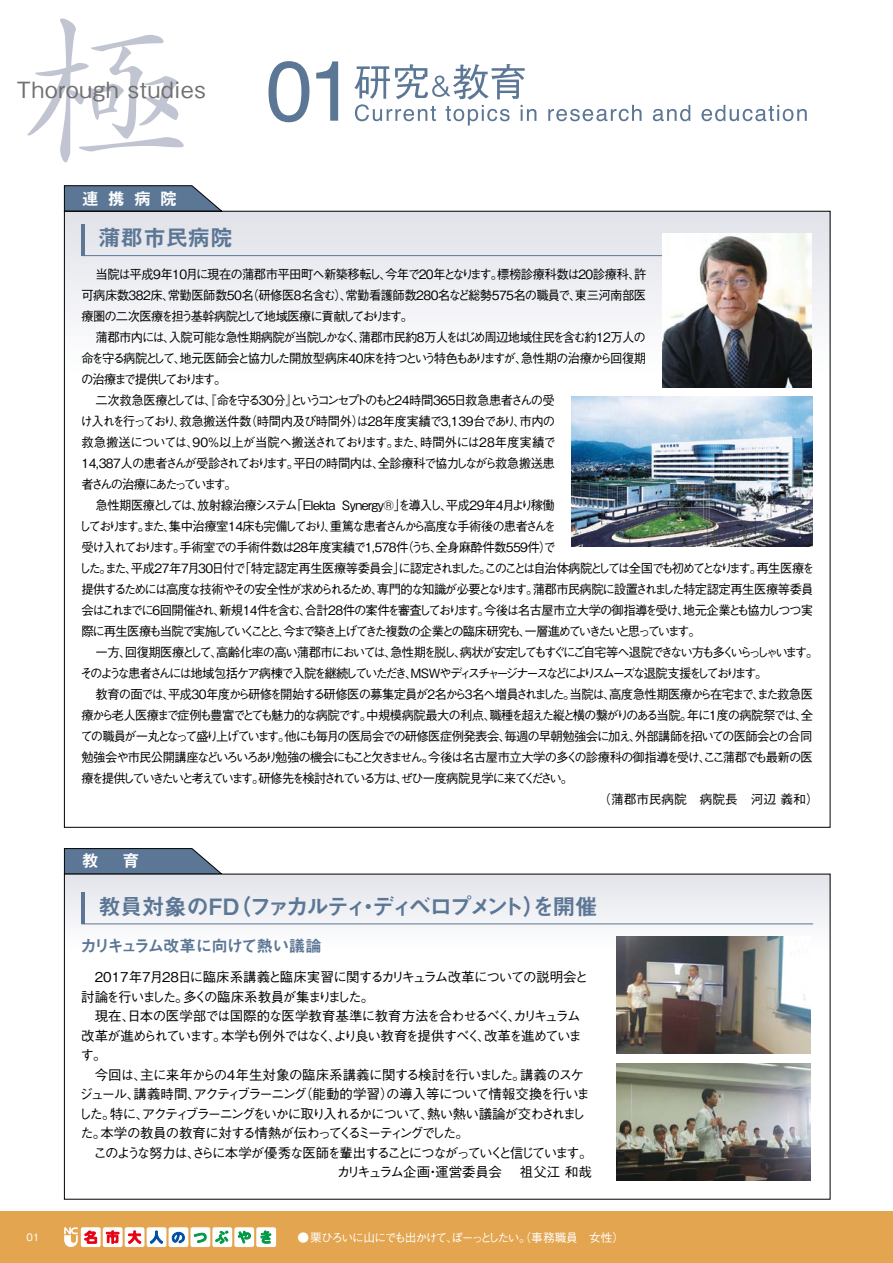
<style>
.page{position:relative;width:893px;height:1263px;background:#fff}
.page>*{position:absolute;margin:0;border:0;box-sizing:border-box;transform-origin:0 0}
.t1{font:22.5px "Midashi Go Pr 6 MB31";letter-spacing:-.095em;color:#5c7795}
.t2{font:22.5px "Midashi Go Pr 6 MB31";letter-spacing:-.055em;color:#5c7795}
.t3{font:500 22.35px "Gothic BBB Pro";letter-spacing:.04em;color:#727171}
.t4{font:16.95px "Midashi Go Pro MB31";color:#fff}
.t5{font:16.5px "Midashi Go Pr 6 MB31";letter-spacing:-.065em;color:#5c7795}
.t6{font:500 13.5px "Gothic BBB Pro";letter-spacing:-.12em;color:#000}
.t7{font:500 13.5px "Gothic BBB Pro";letter-spacing:-.085em;color:#000}
.t8{font:500 13.5px "Gothic BBB Pro";letter-spacing:-.135em;color:#000}
.t9{font:500 13.5px "Gothic BBB Pro";letter-spacing:-.13em;color:#000}
.t10{font:500 13.5px "Gothic BBB Pro";letter-spacing:-.05em;color:#000}
.t11{font:500 13.5px "Gothic BBB Pro";letter-spacing:-.065em;color:#000}
.t12{font:500 13.5px "Gothic BBB Pro";letter-spacing:-.04em;color:#000}
.t13{font:500 13.5px "Gothic BBB Pro";letter-spacing:-.105em;color:#000}
.t14{font:500 13.5px "Gothic BBB Pro";letter-spacing:-.03em;color:#000}
.t15{font:500 12.75px/21px "Gothic BBB Pr 6";letter-spacing:-.115em;color:#000;text-align:justify}
.t16{font:500 12.75px "Gothic BBB Pr 6";letter-spacing:-.09em;color:#000}
.t17{font:500 12.75px "Gothic BBB Pr 6";letter-spacing:-.135em;color:#000}
.t18{font:500 12.75px "Gothic BBB Pr 6";letter-spacing:-.19em;color:#000}
.t19{font:500 12.75px "Gothic BBB Pr 6";letter-spacing:-.145em;color:#000}
.t20{font:500 12.75px "Gothic BBB Pr 6";letter-spacing:-.075em;color:#000}
.t21{font:500 12.75px "Gothic BBB Pr 6";letter-spacing:-.17em;color:#000}
.t22{font:500 12.75px "Gothic BBB Pr 6";letter-spacing:-.065em;color:#000}
.t23{font:500 12.75px "Gothic BBB Pr 6";letter-spacing:-.045em;color:#000}
.t24{font:500 12.75px "Gothic BBB Pr 6";letter-spacing:-.05em;color:#000}
.t25{font:500 12.75px "Gothic BBB Pr 6";letter-spacing:-.175em;color:#000}
.t26{font:500 12.75px "Gothic BBB Pr 6";letter-spacing:-.035em;color:#000}
.t27{font:500 12.75px "Gothic BBB Pr 6";letter-spacing:-.04em;color:#000}
.t28{font:500 12.75px "Gothic BBB Pr 6";color:#000}
.t29{font:500 12.75px "Gothic BBB Pr 6";letter-spacing:-.205em;color:#000}
.t30{font:500 11.7px "Gothic BBB Pro";letter-spacing:-.11em;color:#fff}
.t31{font:500 10.2px "Gothic BBB Pro";color:#fff}
</style>
<div class="page">
<div style="left:65px;top:211px;width:765px;height:246px;background:linear-gradient(to bottom,#e4e6ec,#fff)"></div>
<svg style="left:27px;top:18px;width:157px;height:144px"></svg>
<div style="left:0;top:1212px;width:893px;height:51px;background:#e3a54f"></div>
<svg style="left:354px;top:64px;width:182px;height:62px"></svg>
<svg style="left:548px;top:105px;width:94px;height:16px"></svg>
<svg style="left:653px;top:105px;width:37px;height:16px"></svg>
<svg style="left:701px;top:105px;width:106px;height:16px"></svg>
<svg style="left:268px;top:61px;width:41px;height:61px"></svg>
<svg style="left:316px;top:61px;width:22px;height:60px"></svg>
<svg style="left:64px;top:1227px;width:14px;height:20px"></svg>
<div style="left:81px;top:1227px;width:20px;height:20px;background:#fff;border-radius:2px"></div>
<div style="left:103px;top:1227px;width:20px;height:20px;background:#fff;border-radius:2px"></div>
<div style="left:125px;top:1227px;width:19px;height:20px;background:#fff;border-radius:2px"></div>
<div style="left:147px;top:1227px;width:19px;height:20px;background:#fff;border-radius:2px"></div>
<div style="left:169px;top:1227px;width:19px;height:20px;background:#fff;border-radius:2px"></div>
<div style="left:190px;top:1227px;width:20px;height:20px;background:#fff;border-radius:2px"></div>
<div style="left:212px;top:1227px;width:20px;height:20px;background:#fff;border-radius:2px"></div>
<div style="left:234px;top:1227px;width:20px;height:20px;background:#fff;border-radius:2px"></div>
<div style="left:256px;top:1227px;width:20px;height:20px;background:#fff;border-radius:2px"></div>
<svg style="left:84px;top:1230px;width:13px;height:14px"></svg>
<svg style="left:106px;top:1230px;width:14px;height:14px"></svg>
<svg style="left:128px;top:1230px;width:13px;height:14px"></svg>
<svg style="left:150px;top:1230px;width:13px;height:14px"></svg>
<svg style="left:172px;top:1232px;width:13px;height:11px"></svg>
<svg style="left:194px;top:1233px;width:13px;height:10px"></svg>
<svg style="left:215px;top:1230px;width:14px;height:14px"></svg>
<svg style="left:238px;top:1230px;width:13px;height:14px"></svg>
<svg style="left:260px;top:1230px;width:11px;height:14px"></svg>
<svg style="left:64px;top:185px;width:158px;height:26px;background:#667c95"></svg>
<svg style="left:64px;top:848px;width:158px;height:26px;background:#647b94"></svg>
<div style="left:65px;top:874px;width:765px;height:116px;background:linear-gradient(to bottom,#e6e7ed,#fff)"></div>
<hr style="left:81px;top:892px;width:4px;height:32px;background:#5c7795">
<hr style="left:81px;top:924px;width:732px;height:1px;background:#5c7795">
<hr style="left:81px;top:224px;width:4px;height:32px;background:#5c7795">
<hr style="left:81px;top:255px;width:729px;height:1px;background:#5c7795">
<img style="left:662px;top:234px;width:150px;height:154px">
<img style="left:571px;top:397px;width:241px;height:149px">
<img style="left:617px;top:936px;width:193px;height:118px">
<img style="left:617px;top:1063px;width:193px;height:117px">
<h2 class="t3" style="left:17px;top:72px;width:190px">Thorough studies</h2>
<h3 class="t4" style="left:82px;top:185px;width:97px">連携病院</h3>
<h1 class="t2" style="left:98px;top:220px;width:136px">蒲郡市民病院</h1>
<p class="t15" style="left:81px;top:263px;width:566px;text-indent:14px">当院は平成９年10月に現在の蒲郡市平田町へ新築移転し、今年で20年となります。標榜診療科数は20診療科、許可病床数382床、常勤医師数50名（研修医８名含む）、常勤看護師数280名など総勢575名の職員で、東三河南部医療圏の二次医療を担う基幹病院として地域医療に貢献しております。</p>
<p class="t22" style="left:96px;top:327px;width:552px">蒲郡市内には、入院可能な急性期病院が当院しかなく、蒲郡市民約８万人をはじめ周辺地域住民を含む約12万人の</p>
<p class="t17" style="left:81px;top:348px;width:566px">命を守る病院として、地元医師会と協力した開放型病床40床を持つという特色もありますが、急性期の治療から回復期</p>
<p class="t18" style="left:81px;top:369px;width:147px">の治療まで提供しております。</p>
<p class="t17" style="left:96px;top:390px;width:461px">二次救急医療としては、『命を守る30分』というコンセプトのもと24時間365日救急患者さんの受</p>
<p class="t26" style="left:80px;top:411px;width:477px">け入れを行っており、救急搬送件数（時間内及び時間外）は28年度実績で3,139台であり、市内の</p>
<p class="t27" style="left:81px;top:432px;width:476px">救急搬送については、90％以上が当院へ搬送されております。また、時間外には28年度実績で</p>
<p class="t16" style="left:81px;top:453px;width:475px">14,387人の患者さんが受診されております。平日の時間内は、全診療科で協力しながら救急搬送患</p>
<p class="t29" style="left:81px;top:474px;width:157px">者さんの治療にあたっています。</p>
<p class="t23" style="left:96px;top:495px;width:461px">急性期医療としては、放射線治療システム「Elekta Synergy®」を導入し、平成29年４月より稼働</p>
<p class="t15" style="left:79px;top:515px;width:479px">しております。また、集中治療室14床も完備しており、重篤な患者さんから高度な手術後の患者さんを</p>
<p class="t24" style="left:81px;top:537px;width:476px">受け入れております。手術室での手術件数は28年度実績で1,578件（うち、全身麻酔件数559件）で</p>
<p class="t15" style="left:79px;top:557px;width:737px">した。また、平成27年７月30日付で「特定認定再生医療等委員会」に認定されました。このことは自治体病院としては全国でも初めてとなります。再生医療を</p>
<p class="t15" style="left:81px;top:578px;width:734px">提供するためには高度な技術やその安全性が求められるため、専門的な知識が必要となります。蒲郡市民病院に設置されました特定認定再生医療等委員</p>
<p class="t15" style="left:81px;top:599px;width:733px">会はこれまでに６回開催され、新規14件を含む、合計28件の案件を審査しております。今後は名古屋市立大学の御指導を受け、地元企業とも協力しつつ実</p>
<p class="t21" style="left:81px;top:621px;width:621px">際に再生医療も当院で実施していくことと、今まで築き上げてきた複数の企業との臨床研究も、一層進めていきたいと思っています。</p>
<p class="t19" style="left:96px;top:642px;width:724px">一方、回復期医療として、高齢化率の高い蒲郡市においては、急性期を脱し、病状が安定してもすぐにご自宅等へ退院できない方も多くいらっしゃいます。</p>
<p class="t18" style="left:80px;top:663px;width:689px">そのような患者さんには地域包括ケア病棟で入院を継続していただき、ＭＳＷやディスチャージナースなどによりスムーズな退院支援をしております。</p>
<p class="t16" style="left:96px;top:684px;width:719px">教育の面では、平成30年度から研修を開始する研修医の募集定員が２名から３名へ増員されました。当院は、高度急性期医療から在宅まで、また救急医</p>
<p class="t15" style="left:81px;top:704px;width:733px">療から老人医療まで症例も豊富でとても魅力的な病院です。中規模病院最大の利点、職種を超えた縦と横の繋がりのある当院。年に１度の病院祭では、全</p>
<p class="t16" style="left:80px;top:726px;width:733px">ての職員が一丸となって盛り上げています。他にも毎月の医局会での研修医症例発表会、毎週の早朝勉強会に加え、外部講師を招いての医師会との合同</p>
<p class="t20" style="left:81px;top:747px;width:733px">勉強会や市民公開講座などいろいろあり勉強の機会にもこと欠きません。今後は名古屋市立大学の多くの診療科の御指導を受け、ここ蒲郡でも最新の医</p>
<p class="t25" style="left:81px;top:768px;width:493px">療を提供していきたいと考えています。研修先を検討されている方は、ぜひ一度病院見学に来てください。</p>
<p class="t28" style="left:598px;top:789px;width:222px">（蒲郡市民病院　病院長　河辺 義和）</p>
<p class="t31" style="left:27px;top:1228px;width:14px">01</p>
<h3 class="t4" style="left:82px;top:847px;width:59px">教　育</h3>
<h1 class="t1" style="left:98px;top:888px;width:501px">教員対象のFD（ファカルティ・ディベロプメント）を開催</h1>
<p class="t5" style="left:80px;top:933px;width:243px">カリキュラム改革に向けて熱い議論</p>
<p class="t10" style="left:81px;top:966px;width:509px">　2017年7月28日に臨床系講義と臨床実習に関するカリキュラム改革についての説明会と</p>
<p class="t6" style="left:81px;top:986px;width:294px">討論を行いました。多くの臨床系教員が集まりました。</p>
<p class="t11" style="left:81px;top:1005px;width:501px">　現在、日本の医学部では国際的な医学教育基準に教育方法を合わせるべく、カリキュラム</p>
<p class="t6" style="left:81px;top:1025px;width:502px">改革が進められています。本学も例外ではなく、より良い教育を提供すべく、改革を進めていま</p>
<p class="t7" style="left:80px;top:1044px;width:28px">す。</p>
<p class="t12" style="left:81px;top:1064px;width:504px">　今回は、主に来年からの4年生対象の臨床系講義に関する検討を行いました。講義のスケ</p>
<p class="t7" style="left:79px;top:1083px;width:512px">ジュール、講義時間、アクティブラーニング（能動的学習）の導入等について情報交換を行いま</p>
<p class="t8" style="left:78px;top:1103px;width:508px">した。特に、アクティブラーニングをいかに取り入れるかについて、熱い熱い議論が交わされまし</p>
<p class="t13" style="left:80px;top:1122px;width:390px">た。本学の教員の教育に対する情熱が伝わってくるミーティングでした。</p>
<p class="t9" style="left:81px;top:1142px;width:513px">　このような努力は、さらに本学が優秀な医師を輩出することにつながっていくと信じています。</p>
<p class="t14" style="left:337px;top:1161px;width:257px">カリキュラム企画・運営委員会 　祖父江 和哉</p>
<p class="t30" style="left:297px;top:1228px;width:328px">● 栗ひろいに山にでも出かけて、ぼーっとしたい。（事務職員　女性）</p>
</div>
